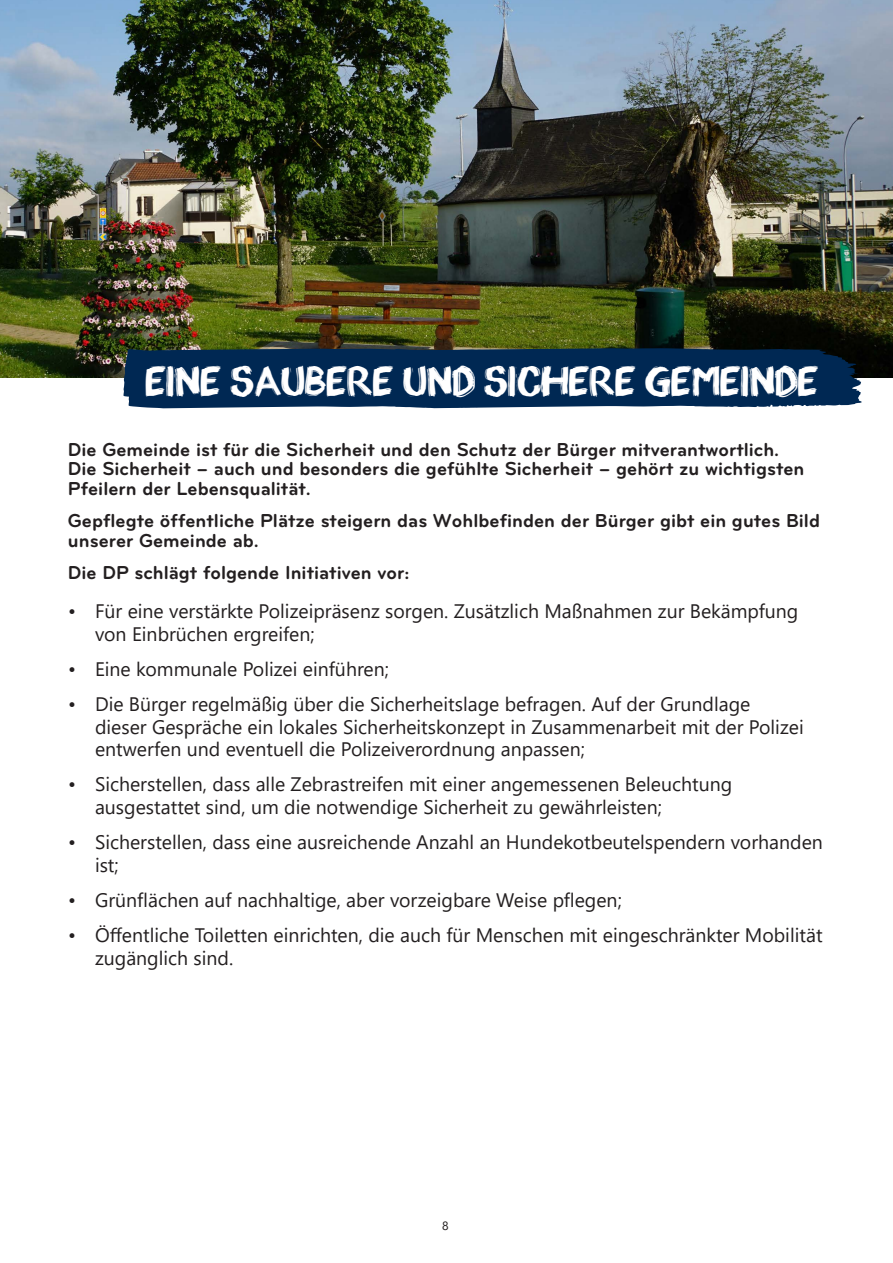
<style>
.page{position:relative;width:893px;height:1263px;background:#fff}
.page>*{position:absolute;margin:0;border:0;box-sizing:border-box;transform-origin:0 0}
.t1{font:38.85px "appopaint";letter-spacing:-.01em;color:#fff}
.t2{font:19.5px/22.5px "Segoe UI";color:#231f20}
.t3{font:700 19.5px/19.5px "Bryant Pro";color:#231f20}
.t4{font:12px "Segoe UI";color:#231f20}
</style>
<div class="page">
<img style="left:0;top:0;width:893px;height:378px">
<svg style="left:123px;top:348px;width:739px;height:60px;background:#072d55"></svg>
<h1 class="t1" style="left:146px;top:358px;width:675px">EINE SAUBERE UND SICHERE GEMEINDE</h1>
<p class="t3" style="left:68px;top:440px;width:738px">Die Gemeinde ist für die Sicherheit und den Schutz der Bürger mitverantwortlich.<br>Die Sicherheit – auch und besonders die gefühlte Sicherheit – gehört zu wichtigsten<br>Pfeilern der Lebensqualität.</p>
<p class="t3" style="left:68px;top:511px;width:754px">Gepflegte öffentliche Plätze steigern das Wohlbefinden der Bürger gibt ein gutes Bild unserer Gemeinde ab.</p>
<p class="t3" style="left:68px;top:563px;width:343px">Die DP schlägt folgende Initiativen vor:</p>
<p class="t2" style="left:95px;top:598px;width:705px;text-indent:-27px">• Für eine verstärkte Polizeipräsenz sorgen. Zusätzlich Maßnahmen zur Bekämpfung von Einbrüchen ergreifen;</p>
<p class="t2" style="left:68px;top:656px;width:323px">• Eine kommunale Polizei einführen;</p>
<p class="t2" style="left:95px;top:691px;width:710px;text-indent:-27px">• Die Bürger regelmäßig über die Sicherheitslage befragen. Auf der Grundlage dieser Gespräche ein lokales Sicherheitskonzept in Zusammenarbeit mit der Polizei entwerfen und eventuell die Polizeiverordnung anpassen;</p>
<p class="t2" style="left:95px;top:771px;width:639px;text-indent:-27px">• Sicherstellen, dass alle Zebrastreifen mit einer angemessenen Beleuchtung ausgestattet sind, um die notwendige Sicherheit zu gewährleisten;</p>
<p class="t2" style="left:95px;top:829px;width:729px;text-indent:-27px">• Sicherstellen, dass eine ausreichende Anzahl an Hundekotbeutelspendern vorhanden ist;</p>
<p class="t2" style="left:68px;top:887px;width:555px">• Grünflächen auf nachhaltige, aber vorzeigbare Weise pflegen;</p>
<p class="t2" style="left:95px;top:922px;width:729px;text-indent:-27px">• Öffentliche Toiletten einrichten, die auch für Menschen mit eingeschränkter Mobilität zugänglich sind.</p>
<p class="t4" style="left:442px;top:1214px;width:8px">8</p>
</div>
